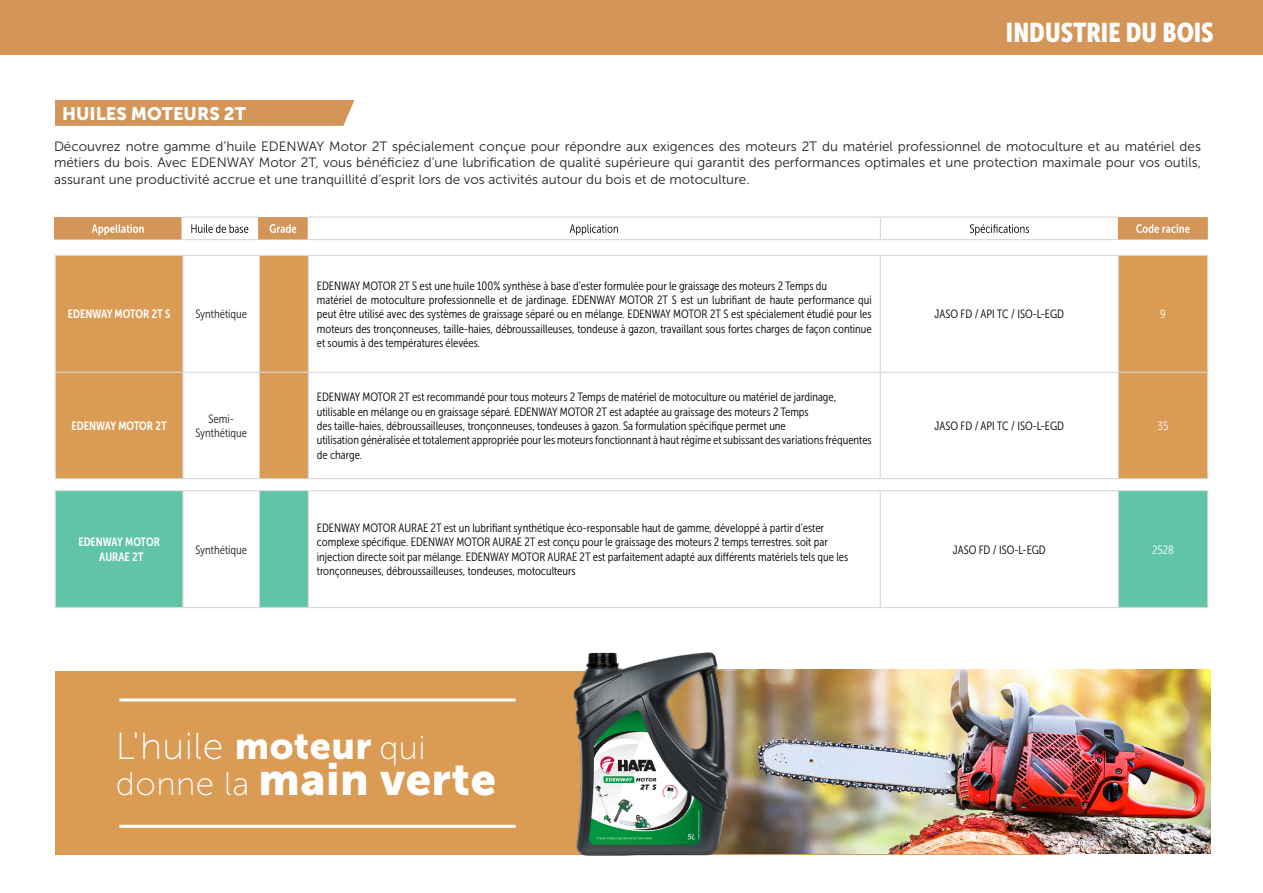
<style>
.page{position:relative;width:1263px;height:893px;background:#fff}
.page>*{position:absolute;margin:0;border:0;box-sizing:border-box;transform-origin:0 0}
.t1{font:45px "Museo Sans 900";letter-spacing:.01em;color:#fff}
.t2{font:37.5px "Museo Sans 100";letter-spacing:.015em;color:#fff}
.t3{font:27px "Museo Sans Cond 900";color:#fff}
.t4{font:18px "Museo Sans 900";color:#fff}
.t5{font:13.5px/16.2px "Museo Sans 300";color:#231f20;text-align:justify}
.t6{font:12px/14.4px "Museo Sans Cond 300";color:#000}
.t7{font:12px "Museo Sans Cond 700";color:#fff}
.t8{font:12px "Museo Sans Cond 300";color:#231f20}
.t9{font:12px "Museo Sans Cond 300";color:#fff}
.s1{font-family:"Museo Sans 900"}
.s2{font-size:33px}
.s3{font-family:"Museo Sans 100";font-size:33px}
</style>
<div class="page">
<div style="left:55px;top:100px;width:299px;height:26px;background:#d39558"></div>
<div style="left:56px;top:256px;width:126px;height:222px;background:#da9b54"></div>
<div style="left:260px;top:256px;width:48px;height:222px;background:#da9b54"></div>
<div style="left:1119px;top:256px;width:88px;height:222px;background:#da9b54"></div>
<hr style="left:55px;top:255px;width:128px;height:1px;background:#d8d8d8">
<hr style="left:183px;top:255px;width:76px;height:1px;background:#d8d8d8">
<hr style="left:259px;top:255px;width:49px;height:1px;background:#d8d8d8">
<hr style="left:308px;top:255px;width:572px;height:1px;background:#d8d8d8">
<hr style="left:880px;top:255px;width:238px;height:1px;background:#d8d8d8">
<hr style="left:1118px;top:255px;width:90px;height:1px;background:#d8d8d8">
<hr style="left:183px;top:372px;width:76px;height:1px;background:#d8d8d8">
<hr style="left:259px;top:372px;width:49px;height:1px;background:#d8d8d8">
<hr style="left:308px;top:372px;width:572px;height:1px;background:#d8d8d8">
<hr style="left:880px;top:372px;width:238px;height:1px;background:#d8d8d8">
<hr style="left:1118px;top:372px;width:90px;height:1px;background:#d8d8d8">
<hr style="left:182px;top:478px;width:78px;height:1px;background:#d8d8d8">
<hr style="left:308px;top:478px;width:572px;height:1px;background:#d8d8d8">
<hr style="left:880px;top:478px;width:239px;height:1px;background:#d8d8d8">
<hr style="left:55px;top:256px;width:1px;height:116px;background:#d8d8d8">
<hr style="left:182px;top:256px;width:1px;height:116px;background:#d8d8d8">
<hr style="left:259px;top:256px;width:1px;height:116px;background:#d8d8d8">
<hr style="left:308px;top:256px;width:1px;height:116px;background:#d8d8d8">
<hr style="left:880px;top:256px;width:1px;height:116px;background:#d8d8d8">
<hr style="left:1118px;top:256px;width:1px;height:116px;background:#d8d8d8">
<hr style="left:1207px;top:256px;width:1px;height:116px;background:#d8d8d8">
<hr style="left:259px;top:373px;width:1px;height:105px;background:#d8d8d8">
<hr style="left:308px;top:373px;width:1px;height:105px;background:#d8d8d8">
<hr style="left:880px;top:373px;width:1px;height:105px;background:#d8d8d8">
<hr style="left:1118px;top:373px;width:1px;height:105px;background:#d8d8d8">
<hr style="left:1207px;top:373px;width:1px;height:105px;background:#d8d8d8">
<hr style="left:55px;top:372px;width:128px;height:1px;background:#d8d8d8">
<hr style="left:55px;top:373px;width:1px;height:105px;background:#d8d8d8">
<hr style="left:182px;top:373px;width:1px;height:105px;background:#d8d8d8">
<hr style="left:1119px;top:478px;width:89px;height:1px;background:#d6d4ca">
<hr style="left:55px;top:478px;width:127px;height:1px;background:#d6d4ca">
<hr style="left:260px;top:478px;width:48px;height:1px;background:#d6d4ca">
<div style="left:55px;top:491px;width:128px;height:117px;background:#5fc4a8"></div>
<div style="left:259px;top:491px;width:49px;height:117px;background:#5fc4a8"></div>
<div style="left:1118px;top:491px;width:90px;height:117px;background:#5fc4a8"></div>
<hr style="left:183px;top:490px;width:76px;height:1px;background:#d8d8d8">
<hr style="left:259px;top:490px;width:49px;height:1px;background:#d8d8d8">
<hr style="left:308px;top:490px;width:572px;height:1px;background:#d8d8d8">
<hr style="left:880px;top:490px;width:238px;height:1px;background:#d8d8d8">
<hr style="left:1118px;top:490px;width:90px;height:1px;background:#d8d8d8">
<hr style="left:183px;top:607px;width:76px;height:1px;background:#d8d8d8">
<hr style="left:259px;top:607px;width:49px;height:1px;background:#d8d8d8">
<hr style="left:308px;top:607px;width:572px;height:1px;background:#d8d8d8">
<hr style="left:880px;top:607px;width:238px;height:1px;background:#d8d8d8">
<hr style="left:1118px;top:607px;width:90px;height:1px;background:#d8d8d8">
<hr style="left:259px;top:491px;width:1px;height:116px;background:#d8d8d8">
<hr style="left:308px;top:491px;width:1px;height:116px;background:#d8d8d8">
<hr style="left:880px;top:491px;width:1px;height:116px;background:#d8d8d8">
<hr style="left:1118px;top:491px;width:1px;height:116px;background:#d8d8d8">
<hr style="left:1207px;top:491px;width:1px;height:116px;background:#d8d8d8">
<hr style="left:55px;top:490px;width:128px;height:1px;background:#d8d8d8">
<hr style="left:55px;top:491px;width:1px;height:116px;background:#d8d8d8">
<hr style="left:182px;top:491px;width:1px;height:116px;background:#d8d8d8">
<hr style="left:55px;top:607px;width:128px;height:1px;background:#d8d8d8">
<svg style="left:54px;top:217px;width:1154px;height:23px"></svg>
<div style="left:0;top:0;width:1263px;height:54px;background:#d39558"></div>
<div style="left:55px;top:671px;width:1009px;height:183px;background:#da9b54"></div>
<img style="left:868px;top:669px;width:342px;height:185px">
<img style="left:423px;top:652px;width:445px;height:204px">
<hr style="left:119px;top:825px;width:397px;height:3px;background:#fff">
<hr style="left:119px;top:698px;width:397px;height:3px;background:#fff">
<p class="t3" style="left:1006px;top:17px;width:209px">INDUSTRIE DU BOIS</p>
<p class="t4" style="left:62px;top:103px;width:185px">HUILES MOTEURS 2T</p>
<p class="t5" style="left:54px;top:139px;width:1148px">Découvrez notre gamme d’huile EDENWAY Motor 2T spécialement conçue pour répondre aux exigences des moteurs 2T du matériel professionnel de motoculture et au matériel des métiers du bois. Avec EDENWAY Motor 2T, vous bénéficiez d’une lubrification de qualité supérieure qui garantit des performances optimales et une protection maximale pour vos outils, assurant une productivité accrue et une tranquillité d’esprit lors de vos activités autour du bois et de motoculture.</p>
<p class="t7" style="left:68px;top:307px;width:104px">EDENWAY MOTOR 2T S</p>
<p class="t8" style="left:195px;top:308px;width:53px">Synthétique</p>
<p class="t7" style="left:72px;top:419px;width:97px">EDENWAY MOTOR 2T</p>
<p class="t8" style="left:209px;top:412px;width:27px">Semi-</p>
<p class="t8" style="left:195px;top:427px;width:53px">Synthétique</p>
<p class="t7" style="left:78px;top:536px;width:83px">EDENWAY MOTOR</p>
<p class="t7" style="left:99px;top:550px;width:46px">AURAE 2T</p>
<p class="t8" style="left:195px;top:543px;width:53px">Synthétique</p>
<p class="t6" style="left:317px;top:278px;width:512px">EDENWAY MOTOR 2T S est une huile 100% synthèse à base d’ester formulée pour le graissage des moteurs 2 Temps du</p>
<p class="t6" style="left:317px;top:293px;width:556px;text-align:justify">matériel de motoculture professionnelle et de jardinage. EDENWAY MOTOR 2T S est un lubrifiant de haute performance qui peut être utilisé avec des systèmes de graissage séparé ou en mélange. EDENWAY MOTOR 2T S est spécialement étudié pour les moteurs des tronçonneuses, taille-haies, débroussailleuses, tondeuse à gazon, travaillant sous fortes charges de façon continue et soumis à des températures élevées.</p>
<p class="t6" style="left:317px;top:390px;width:521px">EDENWAY MOTOR 2T est recommandé pour tous moteurs 2 Temps de matériel de motoculture ou matériel de jardinage,</p>
<p class="t6" style="left:317px;top:404px;width:493px">utilisable en mélange ou en graissage séparé. EDENWAY MOTOR 2T est adaptée au graissage des moteurs 2 Temps</p>
<p class="t6" style="left:317px;top:419px;width:470px">des taille-haies, débroussailleuses, tronçonneuses, tondeuses à gazon. Sa formulation spécifique permet une</p>
<p class="t6" style="left:317px;top:433px;width:556px">utilisation généralisée et totalement appropriée pour les moteurs fonctionnant à haut régime et subissant des variations fréquentes de charge.</p>
<p class="t6" style="left:935px;top:307px;width:131px">JASO FD / API TC / ISO-L-EGD</p>
<p class="t9" style="left:1160px;top:308px;width:7px">9</p>
<p class="t6" style="left:935px;top:419px;width:131px">JASO FD / API TC / ISO-L-EGD</p>
<p class="t9" style="left:1158px;top:419px;width:12px">35</p>
<p class="t6" style="left:317px;top:521px;width:509px">EDENWAY MOTOR AURAE 2T est un lubrifiant synthétique éco-responsable haut de gamme, développé à partir d’ester</p>
<p class="t6" style="left:317px;top:535px;width:533px">complexe spécifique. EDENWAY MOTOR AURAE 2T est conçu pour le graissage des moteurs 2 temps terrestres. soit par injection directe soit par mélange. EDENWAY MOTOR AURAE 2T est parfaitement adapté aux différents matériels tels que les tronçonneuses, débroussailleuses, tondeuses, motoculteurs</p>
<p class="t6" style="left:953px;top:542px;width:94px">JASO FD / ISO-L-EGD</p>
<p class="t9" style="left:1152px;top:543px;width:23px">2528</p>
<p class="t2" style="left:116px;top:726px;width:311px">L'huile <span class="s1">moteur</span> <span class="s2">qui</span></p>
<p class="t1" style="left:116px;top:753px;width:382px"><span class="s3">donne la</span> main verte</p>
</div>
